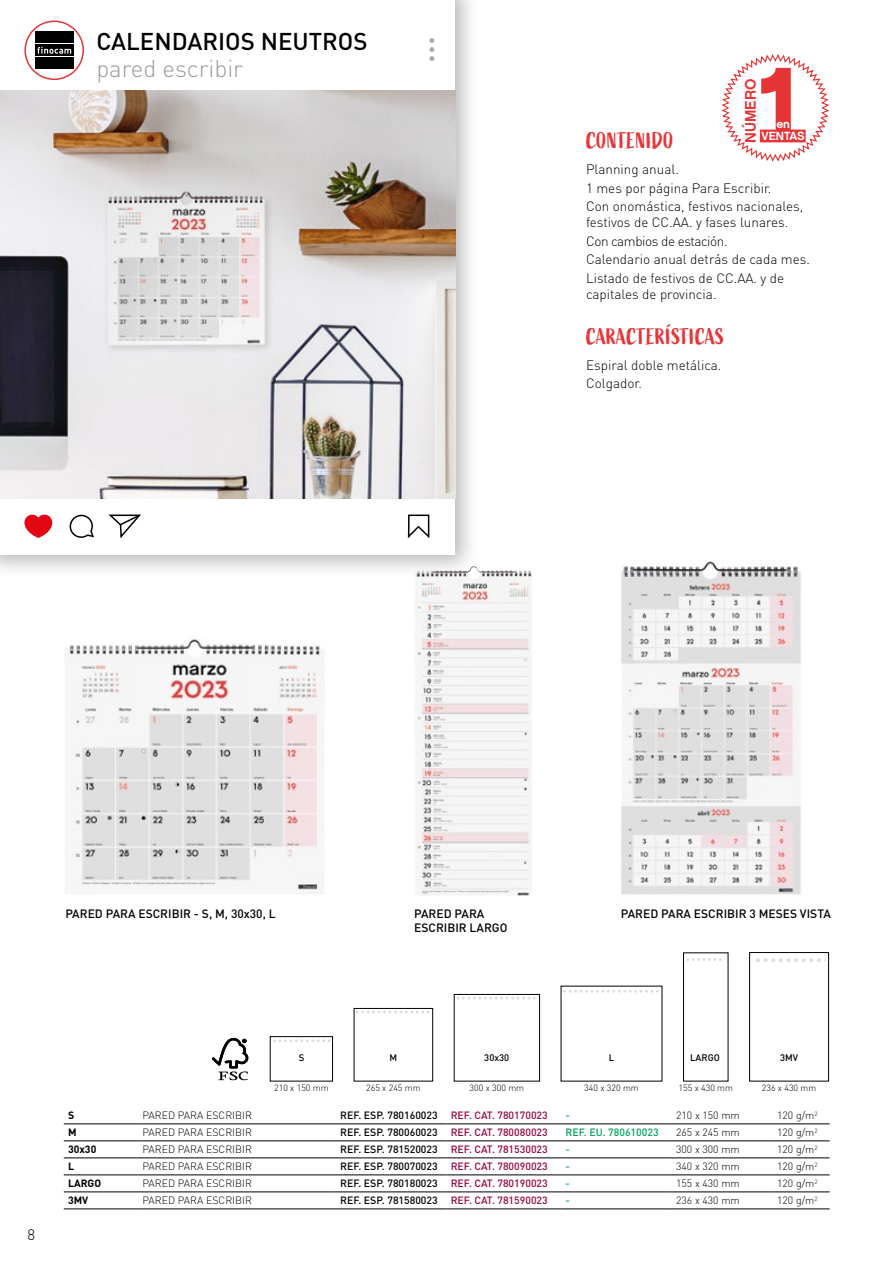
<style>
.page{position:relative;width:893px;height:1263px;background:#fff}
.page>*{position:absolute;margin:0;border:0;box-sizing:border-box;transform-origin:0 0}
.t1{font:500 24px "DIN";color:#000}
.t2{font:300 24px "DIN";color:#9d9d9c}
.t3{font:22.5px "Active";color:#e73437}
.t4{font:15.3px "Chalet New York Nineteen Sixty";color:#e73437}
.t5{font:300 15px "DIN";color:#000}
.t6{font:300 13.5px/18.8px "DIN";color:#000}
.t7{font:500 12px/14.4px "DIN";color:#000}
.t8{font:11.85px/11.9px "Chalet New York Nineteen Sixty";color:#fff;text-align:center}
.t9{font:500 10.5px "DIN";color:#000}
.t10{font:300 10.5px "DIN";color:#000}
.t11{font:500 10.5px "DIN";color:#00a35e}
.t12{font:700 10.5px "DIN";color:#000}
.t13{font:500 9.45px "DIN";color:#000}
.t14{font:300 9px "DIN";color:#000}
.s1{color:#95063f}
</style>
<div class="page">
<img style="left:65px;top:639px;width:259px;height:255px">
<img style="left:415px;top:570px;width:117px;height:326px">
<img style="left:621px;top:561px;width:180px;height:334px">
<div style="left:0;top:0;width:481px;height:580px;background:#000;opacity:.29"></div>
<div style="left:0;top:0;width:455px;height:555px;background:#fff"></div>
<div style="left:24px;top:21px;width:60px;height:59px;border:2px solid #e73437;border-radius:50%"></div>
<div style="left:35px;top:32px;width:39px;height:11px;background:#000"></div>
<div style="left:35px;top:45px;width:39px;height:11px;background:#000"></div>
<div style="left:35px;top:58px;width:39px;height:11px;background:#000"></div>
<svg style="left:37px;top:47px;width:34px;height:7px"></svg>
<svg style="left:429px;top:38px;width:5px;height:23px"></svg>
<svg style="left:24px;top:515px;width:28px;height:23px"></svg>
<svg style="left:69px;top:515px;width:25px;height:23px"></svg>
<svg style="left:108px;top:514px;width:33px;height:25px"></svg>
<svg style="left:407px;top:514px;width:23px;height:25px"></svg>
<img style="left:0;top:90px;width:455px;height:409px">
<div style="left:270px;top:1036px;width:63px;height:45px;border:1px solid #000"></div>
<svg style="left:273px;top:1039px;width:57px;height:3px"></svg>
<svg style="left:212px;top:1037px;width:37px;height:44px"></svg>
<svg style="left:563px;top:990px;width:96px;height:3px"></svg>
<div style="left:354px;top:1008px;width:79px;height:73px;border:1px solid #000"></div>
<svg style="left:356px;top:1011px;width:74px;height:2px"></svg>
<div style="left:683px;top:953px;width:45px;height:128px;border:1px solid #000"></div>
<svg style="left:686px;top:958px;width:39px;height:3px"></svg>
<div style="left:749px;top:952px;width:80px;height:129px;border:1px solid #000"></div>
<svg style="left:752px;top:958px;width:74px;height:4px"></svg>
<div style="left:454px;top:994px;width:86px;height:87px;border:1px solid #000"></div>
<svg style="left:457px;top:997px;width:78px;height:2px"></svg>
<svg style="left:721px;top:54px;width:108px;height:108px"></svg>
<hr style="left:64px;top:1123px;width:74px;height:1px;background:#000">
<hr style="left:138px;top:1123px;width:198px;height:1px;background:#000">
<hr style="left:336px;top:1123px;width:110px;height:1px;background:#000">
<hr style="left:446px;top:1123px;width:115px;height:1px;background:#000">
<hr style="left:561px;top:1123px;width:111px;height:1px;background:#000">
<hr style="left:672px;top:1123px;width:101px;height:1px;background:#000">
<hr style="left:773px;top:1123px;width:57px;height:1px;background:#000">
<hr style="left:64px;top:1140px;width:74px;height:1px;background:#000">
<hr style="left:138px;top:1140px;width:198px;height:1px;background:#000">
<hr style="left:336px;top:1140px;width:110px;height:1px;background:#000">
<hr style="left:446px;top:1140px;width:115px;height:1px;background:#000">
<hr style="left:561px;top:1140px;width:111px;height:1px;background:#000">
<hr style="left:672px;top:1140px;width:101px;height:1px;background:#000">
<hr style="left:773px;top:1140px;width:57px;height:1px;background:#000">
<hr style="left:64px;top:1157px;width:74px;height:1px;background:#000">
<hr style="left:138px;top:1157px;width:198px;height:1px;background:#000">
<hr style="left:336px;top:1157px;width:110px;height:1px;background:#000">
<hr style="left:446px;top:1157px;width:115px;height:1px;background:#000">
<hr style="left:561px;top:1157px;width:111px;height:1px;background:#000">
<hr style="left:672px;top:1157px;width:101px;height:1px;background:#000">
<hr style="left:773px;top:1157px;width:57px;height:1px;background:#000">
<hr style="left:64px;top:1174px;width:74px;height:1px;background:#000">
<hr style="left:138px;top:1174px;width:198px;height:1px;background:#000">
<hr style="left:336px;top:1174px;width:110px;height:1px;background:#000">
<hr style="left:446px;top:1174px;width:115px;height:1px;background:#000">
<hr style="left:561px;top:1174px;width:111px;height:1px;background:#000">
<hr style="left:672px;top:1174px;width:101px;height:1px;background:#000">
<hr style="left:773px;top:1174px;width:57px;height:1px;background:#000">
<hr style="left:64px;top:1191px;width:74px;height:1px;background:#000">
<hr style="left:138px;top:1191px;width:198px;height:1px;background:#000">
<hr style="left:336px;top:1191px;width:110px;height:1px;background:#000">
<hr style="left:446px;top:1191px;width:115px;height:1px;background:#000">
<hr style="left:561px;top:1191px;width:111px;height:1px;background:#000">
<hr style="left:672px;top:1191px;width:101px;height:1px;background:#000">
<hr style="left:773px;top:1191px;width:57px;height:1px;background:#000">
<hr style="left:64px;top:1209px;width:74px;height:1px;background:#000">
<hr style="left:138px;top:1209px;width:198px;height:1px;background:#000">
<hr style="left:336px;top:1209px;width:110px;height:1px;background:#000">
<hr style="left:446px;top:1209px;width:115px;height:1px;background:#000">
<hr style="left:561px;top:1209px;width:111px;height:1px;background:#000">
<hr style="left:672px;top:1209px;width:101px;height:1px;background:#000">
<hr style="left:773px;top:1209px;width:57px;height:1px;background:#000">
<h1 class="t1" style="left:96px;top:26px;width:273px">CALENDARIOS NEUTROS</h1>
<h1 class="t2" style="left:96px;top:53px;width:148px">pared escribir</h1>
<h2 class="t3" style="left:586px;top:128px;width:89px">CONTENIDO</h2>
<p class="t4" style="left:741px;top:143px;width:66px;rotate:-90deg">NÚMERO</p>
<p class="t8" style="left:762px;top:118px;width:45px">en<br>VENTAS</p>
<p class="t6" style="left:586px;top:159px;width:219px">Planning anual.<br>1 mes por página Para Escribir.<br>Con onomástica, festivos nacionales,</p>
<p class="t6" style="left:586px;top:213px;width:225px">festivos de CC.AA. y fases lunares.<br>Con cambios de estación.<br>Calendario anual detrás de cada mes.<br>Listado de festivos de CC.AA. y de</p>
<p class="t6" style="left:586px;top:285px;width:132px">capitales de provincia.</p>
<h2 class="t3" style="left:586px;top:324px;width:140px">CARACTERÍSTICAS</h2>
<p class="t6" style="left:586px;top:355px;width:137px">Espiral doble metálica.<br>Colgador.</p>
<p class="t7" style="left:414px;top:905px;width:95px">PARED PARA<br>ESCRIBIR LARGO</p>
<p class="t7" style="left:65px;top:906px;width:212px">PARED PARA ESCRIBIR - S, M, 30x30, L</p>
<p class="t7" style="left:621px;top:906px;width:211px">PARED PARA ESCRIBIR 3 MESES VISTA</p>
<p class="t5" style="left:28px;top:1225px;width:9px">8</p>
<p class="t13" style="left:299px;top:1051px;width:7px">S</p>
<p class="t13" style="left:390px;top:1051px;width:9px">M</p>
<p class="t13" style="left:484px;top:1051px;width:26px">30x30</p>
<p class="t13" style="left:609px;top:1051px;width:7px">L</p>
<p class="t13" style="left:690px;top:1051px;width:31px">LARGO</p>
<p class="t13" style="left:780px;top:1051px;width:20px">3MV</p>
<p class="t14" style="left:274px;top:1083px;width:56px">210 x 150 mm</p>
<p class="t14" style="left:366px;top:1083px;width:56px">265 x 245 mm</p>
<p class="t14" style="left:470px;top:1083px;width:56px">300 x 300 mm</p>
<p class="t14" style="left:584px;top:1083px;width:56px">340 x 320 mm</p>
<p class="t14" style="left:678px;top:1083px;width:56px">155 x 430 mm</p>
<p class="t14" style="left:762px;top:1083px;width:56px">236 x 430 mm</p>
<p class="t12" style="left:68px;top:1108px;width:8px">S</p>
<p class="t10" style="left:142px;top:1109px;width:111px">PARED PARA ESCRIBIR</p>
<p class="t9" style="left:340px;top:1108px;width:209px">REF. ESP. 780160023 <span class="s1">REF. CAT. 780170023</span></p>
<p class="t11" style="left:566px;top:1108px;width:6px">-</p>
<p class="t10" style="left:676px;top:1109px;width:65px">210 x 150 mm</p>
<p class="t10" style="left:777px;top:1109px;width:42px">120 g/m<sup>2</sup></p>
<p class="t12" style="left:68px;top:1125px;width:10px">M</p>
<p class="t10" style="left:142px;top:1126px;width:111px">PARED PARA ESCRIBIR</p>
<p class="t9" style="left:340px;top:1125px;width:209px">REF. ESP. 780060023 <span class="s1">REF. CAT. 780080023</span></p>
<p class="t11" style="left:566px;top:1125px;width:95px">REF. EU. 780610023</p>
<p class="t10" style="left:676px;top:1126px;width:65px">265 x 245 mm</p>
<p class="t10" style="left:777px;top:1126px;width:42px">120 g/m<sup>2</sup></p>
<p class="t12" style="left:68px;top:1142px;width:30px">30x30</p>
<p class="t10" style="left:142px;top:1143px;width:111px">PARED PARA ESCRIBIR</p>
<p class="t9" style="left:340px;top:1142px;width:209px">REF. ESP. 781520023 <span class="s1">REF. CAT. 781530023</span></p>
<p class="t11" style="left:566px;top:1142px;width:6px">-</p>
<p class="t10" style="left:676px;top:1143px;width:65px">300 x 300 mm</p>
<p class="t10" style="left:777px;top:1143px;width:42px">120 g/m<sup>2</sup></p>
<p class="t12" style="left:68px;top:1159px;width:8px">L</p>
<p class="t10" style="left:142px;top:1160px;width:111px">PARED PARA ESCRIBIR</p>
<p class="t9" style="left:340px;top:1159px;width:209px">REF. ESP. 780070023 <span class="s1">REF. CAT. 780090023</span></p>
<p class="t11" style="left:566px;top:1159px;width:6px">-</p>
<p class="t10" style="left:676px;top:1160px;width:65px">340 x 320 mm</p>
<p class="t10" style="left:777px;top:1160px;width:42px">120 g/m<sup>2</sup></p>
<p class="t12" style="left:68px;top:1176px;width:35px">LARGO</p>
<p class="t10" style="left:142px;top:1177px;width:111px">PARED PARA ESCRIBIR</p>
<p class="t9" style="left:340px;top:1176px;width:209px">REF. ESP. 780180023 <span class="s1">REF. CAT. 780190023</span></p>
<p class="t11" style="left:566px;top:1176px;width:6px">-</p>
<p class="t10" style="left:676px;top:1177px;width:65px">155 x 430 mm</p>
<p class="t10" style="left:777px;top:1177px;width:42px">120 g/m<sup>2</sup></p>
<p class="t12" style="left:68px;top:1193px;width:22px">3MV</p>
<p class="t10" style="left:142px;top:1194px;width:111px">PARED PARA ESCRIBIR</p>
<p class="t9" style="left:340px;top:1193px;width:209px">REF. ESP. 781580023 <span class="s1">REF. CAT. 781590023</span></p>
<p class="t11" style="left:566px;top:1193px;width:6px">-</p>
<p class="t10" style="left:676px;top:1194px;width:65px">236 x 430 mm</p>
<p class="t10" style="left:777px;top:1194px;width:42px">120 g/m<sup>2</sup></p>
</div>
